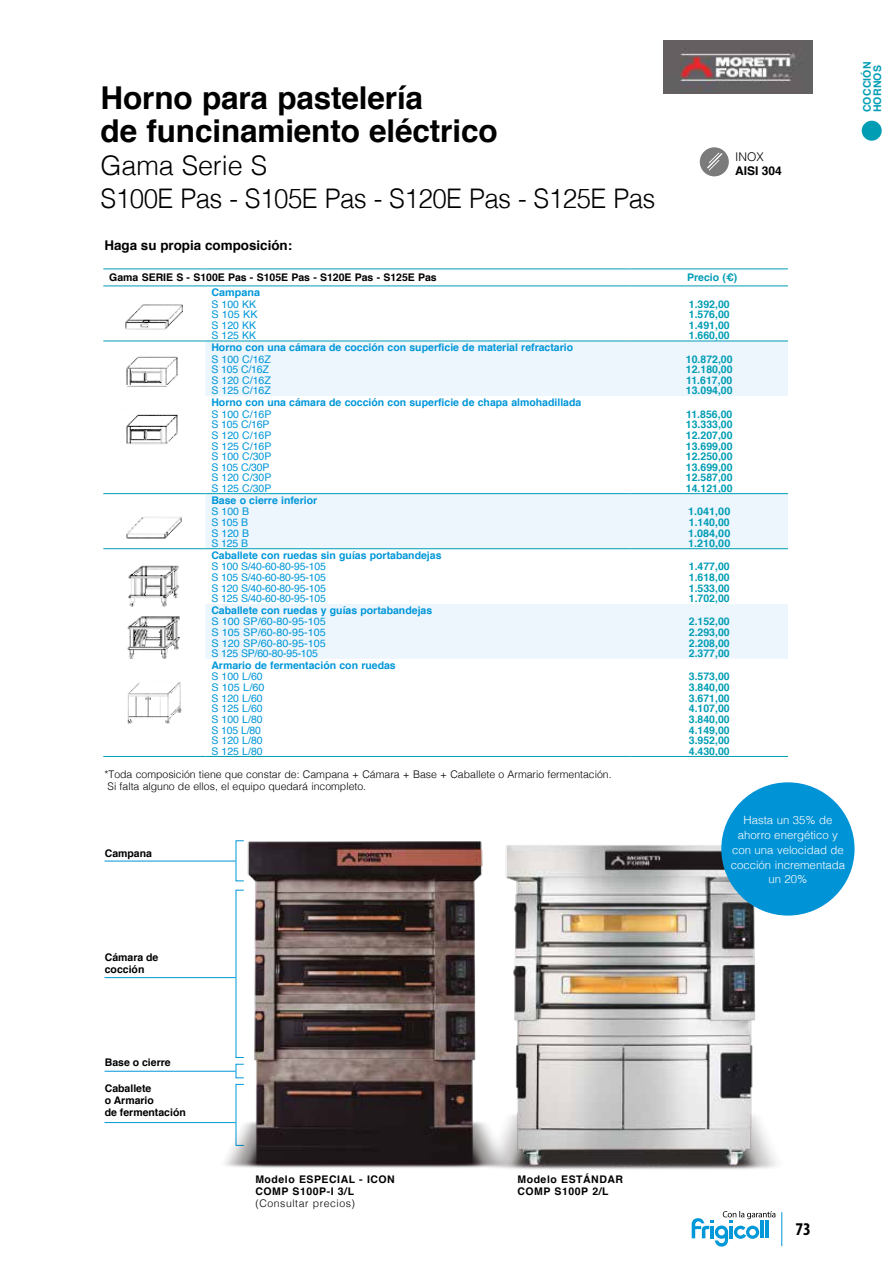
<style>
.page{position:relative;width:893px;height:1263px;background:#fff}
.page>*{position:absolute;margin:0;border:0;box-sizing:border-box;transform-origin:0 0}
.t1{font:700 31.5px/33px "Helvetica";letter-spacing:-.005em;color:#000}
.t2{font:300 27px/33px "Helvetica";letter-spacing:-.02em;color:#000}
.t3{font:700 condensed 18px "Myriad Pro";color:#000}
.t4{font:700 13.35px "Helvetica";color:#000}
.t5{font:700 12px "Helvetica";color:#000}
.t6{font:300 12px "Helvetica";color:#000}
.t7{font:300 11.4px/14.7px "Helvetica";color:#fff;text-align:center}
.t8{font:700 10.5px "Helvetica";color:#009db4}
.t9{font:10.5px "Helvetica";color:#0097d9}
.t10{font:700 10.5px "Helvetica";color:#0097d9}
.t11{font:300 10.5px/12px "Helvetica";color:#000}
.t12{font:700 10.5px/12px "Helvetica";color:#000}
.t13{font:10.5px "Helvetica";letter-spacing:-.02em;color:#0097d9}
.t14{font:700 10.5px/12px "Helvetica";letter-spacing:.05em;color:#000}
.t15{font:300 10.5px "Helvetica";letter-spacing:.05em;color:#000}
.t16{font:700 10.5px/10.5px "Helvetica";letter-spacing:.02em;color:#009db4}
</style>
<div class="page">
<hr style="left:781px;top:1212px;width:1px;height:34px;background:#0097d9">
<svg style="left:692px;top:1211px;width:83px;height:35px"></svg>
<img style="left:664px;top:40px;width:148px;height:54px">
<div style="left:862px;top:121px;width:20px;height:20px;background:#009db4;border-radius:50%"></div>
<img style="left:529px;top:845px;width:284px;height:325px">
<div style="left:721px;top:782px;width:133px;height:133px;background:#0093d6;border-radius:50%"></div>
<svg style="left:700px;top:147px;width:29px;height:29px"></svg>
<svg style="left:707px;top:152px;width:15px;height:19px"></svg>
<img style="left:126px;top:517px;width:56px;height:22px">
<img style="left:125px;top:304px;width:58px;height:26px">
<img style="left:127px;top:682px;width:55px;height:42px">
<img style="left:127px;top:616px;width:53px;height:43px">
<img style="left:128px;top:565px;width:52px;height:42px">
<img style="left:126px;top:356px;width:52px;height:31px">
<img style="left:126px;top:414px;width:52px;height:31px">
<hr style="left:105px;top:861px;width:131px;height:1px;background:#0097d9">
<hr style="left:105px;top:1071px;width:131px;height:1px;background:#0097d9">
<hr style="left:105px;top:1122px;width:131px;height:1px;background:#0097d9">
<hr style="left:105px;top:977px;width:131px;height:1px;background:#0097d9">
<img style="left:199px;top:840px;width:330px;height:329px">
<svg style="left:103px;top:269px;width:685px;height:17px"></svg>
<svg style="left:205px;top:342px;width:583px;height:206px;fill:#edf5fd"></svg>
<svg style="left:205px;top:549px;width:583px;height:110px;fill:#edf5fd"></svg>
<hr style="left:103px;top:385px;width:102px;height:1px;background:#fff">
<hr style="left:205px;top:561px;width:426px;height:1px;background:#fff">
<hr style="left:103px;top:268px;width:102px;height:1px;background:#009db4">
<hr style="left:205px;top:268px;width:426px;height:1px;background:#009db4">
<hr style="left:631px;top:268px;width:157px;height:1px;background:#009db4">
<hr style="left:103px;top:341px;width:102px;height:1px;background:#009db4">
<hr style="left:205px;top:341px;width:426px;height:1px;background:#009db4">
<hr style="left:631px;top:341px;width:157px;height:1px;background:#009db4">
<hr style="left:103px;top:548px;width:102px;height:1px;background:#009db4">
<hr style="left:205px;top:548px;width:426px;height:1px;background:#009db4">
<hr style="left:631px;top:548px;width:157px;height:1px;background:#009db4">
<hr style="left:103px;top:286px;width:102px;height:1px;background:#009db4">
<hr style="left:205px;top:286px;width:426px;height:1px;background:#009db4">
<hr style="left:631px;top:286px;width:157px;height:1px;background:#009db4">
<hr style="left:103px;top:756px;width:102px;height:1px;background:#009db4">
<hr style="left:205px;top:756px;width:426px;height:1px;background:#009db4">
<hr style="left:631px;top:756px;width:157px;height:1px;background:#009db4">
<hr style="left:103px;top:493px;width:102px;height:1px;background:#009db4">
<hr style="left:205px;top:493px;width:426px;height:1px;background:#009db4">
<hr style="left:631px;top:493px;width:157px;height:1px;background:#009db4">
<h1 class="t1" style="left:101px;top:82px;width:398px">Horno para pastelería<br>de funcinamiento eléctrico</h1>
<h2 class="t2" style="left:101px;top:147px;width:556px">Gama Serie S<br>S100E Pas - S105E Pas - S120E Pas - S125E Pas</h2>
<p class="t6" style="left:735px;top:146px;width:30px">INOX</p>
<p class="t5" style="left:735px;top:161px;width:48px">AISI 304</p>
<p class="t4" style="left:104px;top:234px;width:189px">Haga su propia composición:</p>
<p class="t12" style="left:109px;top:272px;width:329px">Gama SERIE S - S100E Pas - S105E Pas - S120E Pas - S125E Pas</p>
<p class="t8" style="left:687px;top:269px;width:52px">Precio (€)</p>
<p class="t10" style="left:211px;top:284px;width:50px">Campana</p>
<p class="t9" style="left:211px;top:296px;width:46px">S 100 KK</p>
<p class="t8" style="left:689px;top:295px;width:42px">1.392,00</p>
<p class="t9" style="left:211px;top:306px;width:48px">S 105 KK</p>
<p class="t8" style="left:689px;top:306px;width:42px">1.576,00</p>
<p class="t9" style="left:211px;top:317px;width:46px">S 120 KK</p>
<p class="t8" style="left:689px;top:317px;width:42px">1.491,00</p>
<p class="t9" style="left:211px;top:327px;width:46px">S 125 KK</p>
<p class="t8" style="left:689px;top:327px;width:42px">1.660,00</p>
<p class="t10" style="left:211px;top:339px;width:363px">Horno con una cámara de cocción con superficie de material refractario</p>
<p class="t9" style="left:211px;top:351px;width:61px">S 100 C/16Z</p>
<p class="t8" style="left:686px;top:350px;width:48px">10.872,00</p>
<p class="t9" style="left:211px;top:361px;width:59px">S 105 C/16Z</p>
<p class="t8" style="left:686px;top:361px;width:48px">12.180,00</p>
<p class="t9" style="left:211px;top:372px;width:61px">S 120 C/16Z</p>
<p class="t8" style="left:686px;top:372px;width:48px">11.617,00</p>
<p class="t9" style="left:211px;top:383px;width:61px">S 125 C/16Z</p>
<p class="t8" style="left:686px;top:382px;width:48px">13.094,00</p>
<p class="t10" style="left:211px;top:394px;width:371px">Horno con una cámara de cocción con superficie de chapa almohadillada</p>
<p class="t9" style="left:211px;top:406px;width:62px">S 100 C/16P</p>
<p class="t8" style="left:686px;top:405px;width:48px">11.856,00</p>
<p class="t9" style="left:211px;top:416px;width:60px">S 105 C/16P</p>
<p class="t8" style="left:686px;top:416px;width:48px">13.333,00</p>
<p class="t9" style="left:211px;top:427px;width:62px">S 120 C/16P</p>
<p class="t8" style="left:686px;top:427px;width:48px">12.207,00</p>
<p class="t9" style="left:211px;top:438px;width:62px">S 125 C/16P</p>
<p class="t8" style="left:686px;top:437px;width:48px">13.699,00</p>
<p class="t9" style="left:211px;top:448px;width:62px">S 100 C/30P</p>
<p class="t8" style="left:686px;top:448px;width:48px">12.250,00</p>
<p class="t9" style="left:211px;top:459px;width:60px">S 105 C/30P</p>
<p class="t8" style="left:686px;top:459px;width:48px">13.699,00</p>
<p class="t9" style="left:211px;top:470px;width:62px">S 120 C/30P</p>
<p class="t8" style="left:686px;top:469px;width:48px">12.587,00</p>
<p class="t9" style="left:211px;top:480px;width:62px">S 125 C/30P</p>
<p class="t8" style="left:686px;top:480px;width:48px">14.121,00</p>
<p class="t10" style="left:211px;top:492px;width:107px">Base o cierre inferior</p>
<p class="t9" style="left:211px;top:503px;width:39px">S 100 B</p>
<p class="t8" style="left:688px;top:503px;width:44px">1.041,00</p>
<p class="t9" style="left:211px;top:514px;width:38px">S 105 B</p>
<p class="t8" style="left:689px;top:514px;width:42px">1.140,00</p>
<p class="t9" style="left:211px;top:525px;width:39px">S 120 B</p>
<p class="t8" style="left:688px;top:524px;width:44px">1.084,00</p>
<p class="t9" style="left:211px;top:535px;width:38px">S 125 B</p>
<p class="t8" style="left:688px;top:535px;width:44px">1.210,00</p>
<p class="t10" style="left:211px;top:547px;width:232px">Caballete con ruedas sin guías portabandejas</p>
<p class="t13" style="left:211px;top:559px;width:116px">S 100 S/40-60-80-95-105</p>
<p class="t8" style="left:689px;top:558px;width:42px">1.477,00</p>
<p class="t13" style="left:211px;top:569px;width:116px">S 105 S/40-60-80-95-105</p>
<p class="t8" style="left:689px;top:569px;width:42px">1.618,00</p>
<p class="t13" style="left:211px;top:580px;width:116px">S 120 S/40-60-80-95-105</p>
<p class="t8" style="left:689px;top:579px;width:42px">1.533,00</p>
<p class="t13" style="left:211px;top:590px;width:116px">S 125 S/40-60-80-95-105</p>
<p class="t8" style="left:689px;top:590px;width:42px">1.702,00</p>
<p class="t10" style="left:211px;top:602px;width:222px">Caballete con ruedas y guías portabandejas</p>
<p class="t9" style="left:211px;top:614px;width:116px">S 100 SP/60-80-95-105</p>
<p class="t8" style="left:689px;top:613px;width:42px">2.152,00</p>
<p class="t9" style="left:211px;top:624px;width:116px">S 105 SP/60-80-95-105</p>
<p class="t8" style="left:689px;top:624px;width:42px">2.293,00</p>
<p class="t9" style="left:211px;top:635px;width:116px">S 120 SP/60-80-95-105</p>
<p class="t8" style="left:689px;top:634px;width:42px">2.208,00</p>
<p class="t13" style="left:211px;top:645px;width:108px">S 125 SP/60-80-95-105</p>
<p class="t8" style="left:689px;top:645px;width:42px">2.377,00</p>
<p class="t10" style="left:211px;top:657px;width:186px">Armario de fermentación con ruedas</p>
<p class="t9" style="left:211px;top:669px;width:53px">S 100 L/60</p>
<p class="t8" style="left:689px;top:668px;width:42px">3.573,00</p>
<p class="t9" style="left:211px;top:679px;width:55px">S 105 L/60</p>
<p class="t8" style="left:689px;top:679px;width:42px">3.840,00</p>
<p class="t9" style="left:211px;top:690px;width:53px">S 120 L/60</p>
<p class="t8" style="left:689px;top:690px;width:42px">3.671,00</p>
<p class="t9" style="left:211px;top:701px;width:53px">S 125 L/60</p>
<p class="t8" style="left:689px;top:700px;width:42px">4.107,00</p>
<p class="t9" style="left:211px;top:711px;width:53px">S 100 L/80</p>
<p class="t8" style="left:689px;top:711px;width:42px">3.840,00</p>
<p class="t9" style="left:211px;top:722px;width:51px">S 105 L/80</p>
<p class="t8" style="left:689px;top:721px;width:42px">4.149,00</p>
<p class="t9" style="left:211px;top:732px;width:53px">S 120 L/80</p>
<p class="t8" style="left:689px;top:732px;width:42px">3.952,00</p>
<p class="t9" style="left:211px;top:743px;width:53px">S 125 L/80</p>
<p class="t8" style="left:689px;top:742px;width:42px">4.430,00</p>
<p class="t11" style="left:108px;top:767px;width:506px;text-indent:-3px">*Toda composición tiene que constar de: Campana + Cámara + Base + Caballete o Armario fermentación.<br>Si falta alguno de ellos, el equipo quedará incompleto.</p>
<p class="t12" style="left:105px;top:847px;width:49px">Campana</p>
<p class="t7" style="left:731px;top:812px;width:116px">Hasta un 35% de ahorro energético y con una velocidad de cocción incrementada un 20%</p>
<p class="t16" style="left:862px;top:112px;width:52px;rotate:-90deg">COCCIÓN<br>HORNOS</p>
<p class="t12" style="left:105px;top:951px;width:55px">Cámara de cocción</p>
<p class="t12" style="left:105px;top:1056px;width:67px">Base o cierre</p>
<p class="t12" style="left:105px;top:1082px;width:83px">Caballete<br>o Armario<br>de fermentación</p>
<p class="t14" style="left:255px;top:1174px;width:141px">Modelo ESPECIAL - ICON<br>COMP S100P-I 3/L</p>
<p class="t15" style="left:255px;top:1195px;width:101px">(Consultar precios)</p>
<p class="t14" style="left:517px;top:1174px;width:107px">Modelo ESTÁNDAR<br>COMP S100P 2/L</p>
<h3 class="t3" style="left:796px;top:1218px;width:17px">73</h3>
</div>
